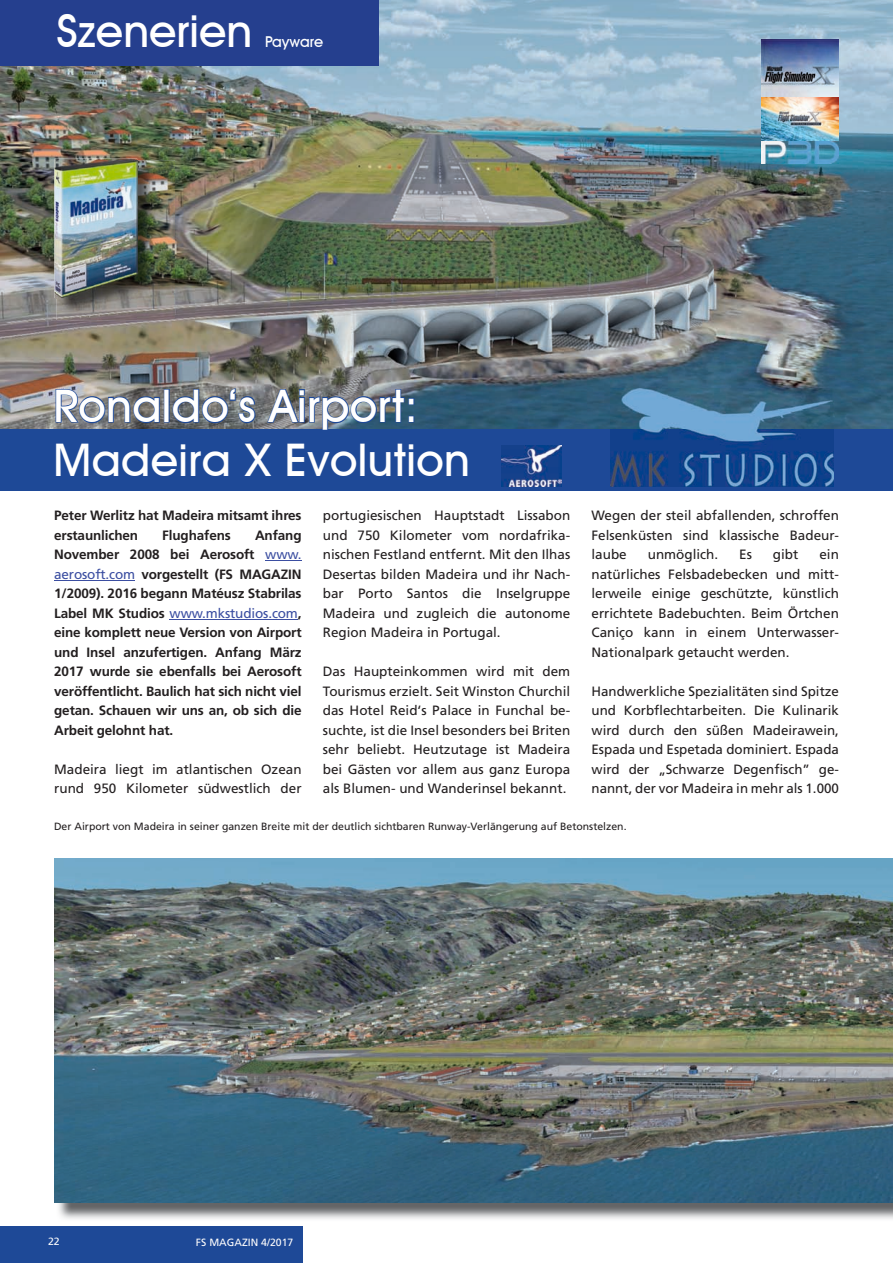
<style>
.page{position:relative;width:893px;height:1263px;background:#fff}
.page>*{position:absolute;margin:0;border:0;box-sizing:border-box;transform-origin:0 0}
.t1{font:500 45px/54px "Avant Garde IT Cby BT";letter-spacing:.01em;color:#fff}
.t2{font:500 15px "Avant Garde IT Cby BT";color:#fff}
.t3{font:13.5px/19.5px "Frutiger LT";color:#231f20;text-align:justify}
.t4{font:700 13.5px/19.5px "Frutiger LT";letter-spacing:-.01em;color:#231f20}
.t5{font:10.5px "Frutiger LT";color:#231f20}
.t6{font:10.5px "Frutiger LT";color:#fefdfd}
.t7{font:10.5px "Frutiger LT";color:#fff}
.s1{font-weight:400;color:#3b4ea1}
</style>
<div class="page">
<div style="left:0;top:1226px;width:302px;height:37px;background:#1e4997"></div>
<hr style="left:265px;top:560px;width:37px;height:1px;background:#3b4ea1">
<hr style="left:54px;top:580px;width:81px;height:1px;background:#3b4ea1">
<hr style="left:170px;top:619px;width:128px;height:1px;background:#3b4ea1">
<img style="left:0;top:0;width:893px;height:429px">
<div style="left:0;top:0;width:378px;height:66px;background:#253f8e"></div>
<div style="left:0;top:429px;width:893px;height:62px;background:#1e4997"></div>
<img style="left:57px;top:161px;width:118px;height:159px">
<img style="left:54px;top:159px;width:83px;height:139px">
<img style="left:57px;top:161px;width:80px;height:137px">
<svg style="left:56px;top:388px;width:199px;height:35px;background:#697384"></svg>
<img style="left:267px;top:389px;width:147px;height:40px">
<img style="left:762px;top:39px;width:77px;height:124px">
<img style="left:611px;top:388px;width:223px;height:98px">
<img style="left:501px;top:445px;width:60px;height:41px">
<img style="left:58px;top:1203px;width:835px;height:16px">
<img style="left:54px;top:858px;width:839px;height:345px">
<h1 class="t1" style="left:56px;top:3px;width:197px">Szenerien</h1>
<p class="t2" style="left:265px;top:32px;width:60px">Payware</p>
<h1 class="t1" style="left:53px;top:378px;width:418px">Ronaldo‘s Airport:<br>Madeira X Evolution</h1>
<p class="t4" style="left:54px;top:506px;width:249px">Peter Werlitz hat Madeira mitsamt ihres erstaunlichen</p>
<p class="t4" style="left:54px;top:525px;width:249px;text-align:justify;text-indent:201px">Anfang November 2008 bei Aerosoft <span class="s1">www. aerosoft.com</span> vorgestellt (FS MAGAZIN 1/2009). 2016 begann Matéusz Stabrilas Label MK Studios <span class="s1">www.mkstudios.com</span>, eine komplett neue Version von Airport und Insel anzufertigen. Anfang März 2017 wurde sie ebenfalls bei Aerosoft veröffentlicht. Baulich hat sich nicht viel getan. Schauen wir uns an, ob sich die Arbeit gelohnt hat.</p>
<p class="t3" style="left:54px;top:759px;width:249px">Madeira liegt im atlantischen Ozean rund 950 Kilometer südwestlich der</p>
<p class="t4" style="left:162px;top:525px;width:70px">Flughafens</p>
<p class="t3" style="left:323px;top:506px;width:249px">portugiesischen Hauptstadt Lissabon und 750 Kilometer vom nordafrika&shy;nischen Festland entfernt. Mit den Ilhas Desertas bilden Madeira und ihr Nach&shy;bar Porto Santos die Inselgruppe Madeira und zugleich die autonome Region Madeira in Portugal.</p>
<p class="t3" style="left:323px;top:662px;width:249px">Das Haupteinkommen wird mit dem Tourismus erzielt. Seit Winston Churchil das Hotel Reid‘s Palace in Funchal be&shy;suchte, ist die Insel besonders bei Briten sehr beliebt. Heutzutage ist Madeira bei Gästen vor allem aus ganz Europa als Blumen- und Wanderinsel bekannt.</p>
<p class="t3" style="left:592px;top:506px;width:249px">Wegen der steil abfallenden, schroffen Felsenküsten sind klassische Badeur&shy;laube</p>
<p class="t3" style="left:648px;top:545px;width:72px">unmöglich.</p>
<p class="t3" style="left:739px;top:545px;width:14px">Es</p>
<p class="t3" style="left:773px;top:545px;width:27px">gibt</p>
<p class="t3" style="left:592px;top:545px;width:249px;text-indent:228px">ein natürliches Felsbadebecken und mitt&shy;lerweile einige geschützte, künstlich errichtete Badebuchten. Beim Örtchen Caniço kann in einem Unterwasser-Nationalpark getaucht werden.</p>
<p class="t3" style="left:592px;top:681px;width:249px">Handwerkliche Spezialitäten sind Spitze und Korbflechtarbeiten. Die Kulinarik wird durch den süßen Madeirawein, Espada und Espetada dominiert. Espada wird der „Schwarze Degenfisch” ge&shy;nannt, der vor Madeira in mehr als 1.000</p>
<p class="t5" style="left:54px;top:820px;width:574px">Der Airport von Madeira in seiner ganzen Breite mit der deutlich sichtbaren Runway-Verlängerung auf Betonstelzen.</p>
<p class="t7" style="left:48px;top:1235px;width:13px">22</p>
<p class="t6" style="left:196px;top:1236px;width:99px">FS MAGAZIN 4/2017</p>
</div>
